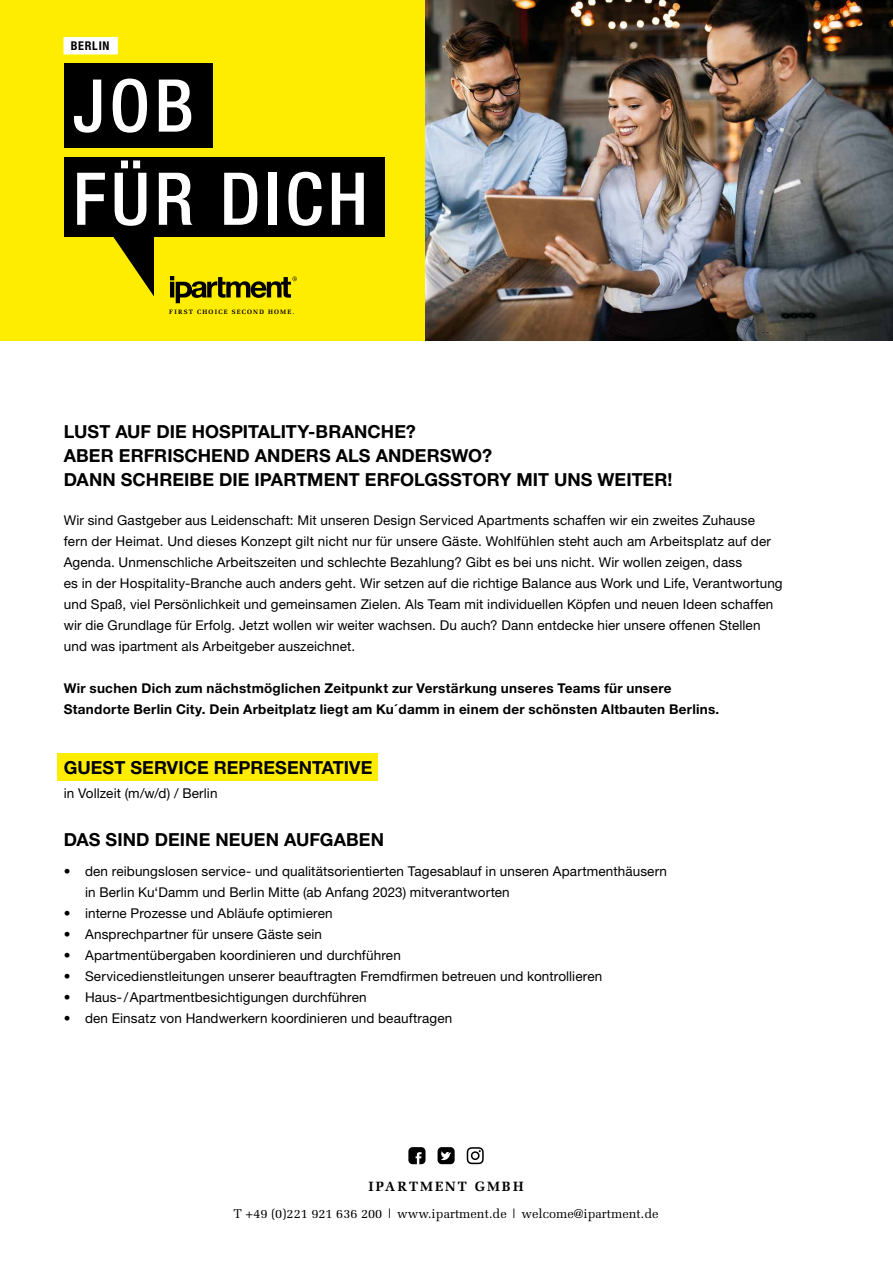
<style>
.page{position:relative;width:893px;height:1263px;background:#fff}
.page>*{position:absolute;margin:0;border:0;box-sizing:border-box;transform-origin:0 0}
.t1{font:500 condensed 72.9px/93.2px "Helvetica Neue LT Std";letter-spacing:.06em;color:#fff}
.t2{font:700 18px/24px "Helvetica Neue LT Std";letter-spacing:.005em;color:#000}
.t3{font:13.5px/21px "Helvetica Neue LT Std";letter-spacing:.01em;color:#000}
.t4{font:700 13.5px/21px "Helvetica Neue LT Std";letter-spacing:.02em;color:#000}
.t5{font:700 13.5px "Melior LT";letter-spacing:.15em;color:#000}
.t6{font:12.75px "Melior";color:#000}
.t7{font:700 condensed 12.15px "Helvetica Neue LT Std";letter-spacing:.065em;color:#000}
.t8{font:700 6.3px "Melior LT";letter-spacing:.19em;color:#000}
.s1{font-family:"Georgia";font-weight:400}
</style>
<div class="page">
<div style="left:438px;top:1147px;width:17px;height:17px;background:#000;border-radius:4px"></div>
<svg style="left:441px;top:1151px;width:10px;height:9px"></svg>
<div style="left:408px;top:1147px;width:17px;height:17px;background:#000;border-radius:4px"></div>
<svg style="left:416px;top:1152px;width:6px;height:13px"></svg>
<svg style="left:467px;top:1147px;width:17px;height:17px"></svg>
<div style="left:57px;top:753px;width:321px;height:27px;background:#ffed00"></div>
<div style="left:0;top:0;width:893px;height:340px;background:#ffed00"></div>
<img style="left:425px;top:0;width:468px;height:340px">
<div style="left:64px;top:63px;width:149px;height:84px;background:#000"></div>
<div style="left:64px;top:157px;width:321px;height:79px;background:#000"></div>
<svg style="left:110px;top:236px;width:44px;height:60px"></svg>
<svg style="left:170px;top:276px;width:127px;height:27px"></svg>
<div style="left:64px;top:37px;width:53px;height:17px;background:#fff"></div>
<p class="t7" style="left:71px;top:38px;width:40px">BERLIN</p>
<h1 class="t1" style="left:73px;top:58px;width:297px">JOB<br>FÜR DICH</h1>
<p class="t8" style="left:169px;top:308px;width:126px">FIRST CHOICE SECOND HOME<span class="s1">.</span></p>
<h2 class="t2" style="left:64px;top:419px;width:610px">LUST AUF DIE HOSPITALITY-BRANCHE?<br>ABER ERFRISCHEND ANDERS ALS ANDERSWO?<br>DANN SCHREIBE DIE IPARTMENT ERFOLGSSTORY MIT UNS WEITER!</h2>
<p class="t3" style="left:64px;top:510px;width:720px">Wir sind Gastgeber aus Leidenschaft: Mit unseren Design Serviced Apartments schaffen wir ein zweites Zuhause<br>fern der Heimat. Und dieses Konzept gilt nicht nur für unsere Gäste. Wohlfühlen steht auch am Arbeitsplatz auf der Agenda. Unmenschliche Arbeitszeiten und schlechte Bezahlung? Gibt es bei uns nicht. Wir wollen zeigen, dass<br>es in der Hospitality-Branche auch anders geht. Wir setzen auf die richtige Balance aus Work und Life, Verantwortung und Spaß, viel Persönlichkeit und gemeinsamen Zielen. Als Team mit individuellen Köpfen und neuen Ideen schaffen wir die Grundlage für Erfolg. Jetzt wollen wir weiter wachsen. Du auch? Dann entdecke hier unsere offenen Stellen und was ipartment als Arbeitgeber auszeichnet.</p>
<p class="t4" style="left:64px;top:678px;width:657px">Wir suchen Dich zum nächstmöglichen Zeitpunkt zur Verstärkung unseres Teams für unsere<br>Standorte Berlin City. Dein Arbeitplatz liegt am Ku´damm in einem der schönsten Altbauten Berlins.</p>
<h2 class="t2" style="left:64px;top:755px;width:310px">GUEST SERVICE REPRESENTATIVE</h2>
<p class="t3" style="left:64px;top:783px;width:155px">in Vollzeit (m/w/d) / Berlin</p>
<h2 class="t2" style="left:64px;top:827px;width:322px">DAS SIND DEINE NEUEN AUFGABEN</h2>
<p class="t3" style="left:85px;top:860px;width:583px;text-indent:-21px">• den reibungslosen service- und qualitätsorientierten Tagesablauf in unseren Apartmenthäusern in Berlin Ku‘Damm und Berlin Mitte (ab Anfang 2023) mitverantworten</p>
<p class="t3" style="left:64px;top:902px;width:270px">• interne Prozesse und Abläufe optimieren</p>
<p class="t3" style="left:64px;top:923px;width:260px">• Ansprechpartner für unsere Gäste sein</p>
<p class="t3" style="left:64px;top:944px;width:339px">• Apartmentübergaben koordinieren und durchführen</p>
<p class="t3" style="left:64px;top:965px;width:540px">• Servicedienstleitungen unserer beauftragten Fremdfirmen betreuen und kontrollieren</p>
<p class="t3" style="left:64px;top:986px;width:304px">• Haus-/Apartmentbesichtigungen durchführen</p>
<p class="t3" style="left:64px;top:1007px;width:390px">• den Einsatz von Handwerkern koordinieren und beauftragen</p>
<p class="t5" style="left:369px;top:1178px;width:156px">IPARTMENT GMBH</p>
<p class="t6" style="left:234px;top:1206px;width:426px">T +49 (0)221 921 636 200 | www.ipartment.de | welcome@ipartment.de</p>
</div>
